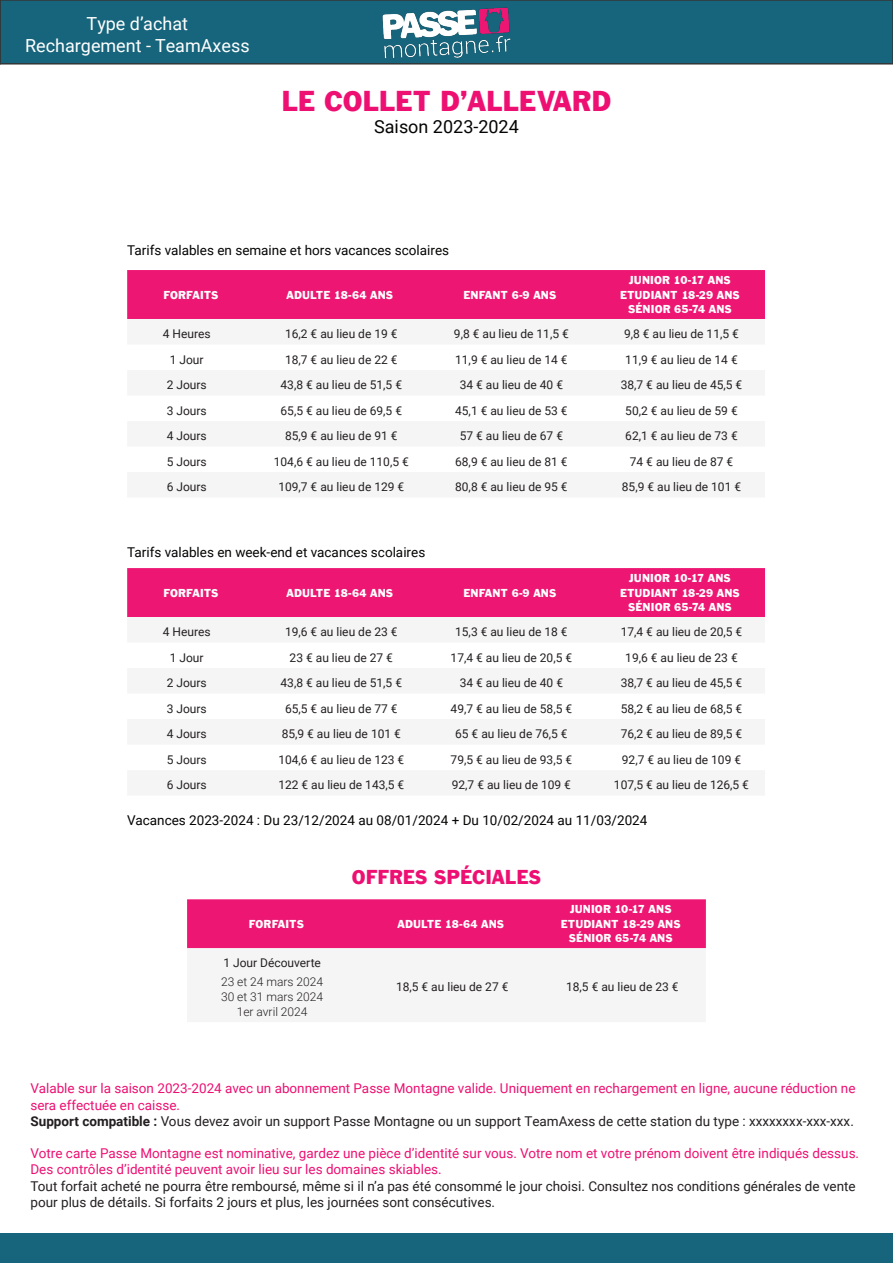
<style>
.page{position:relative;width:893px;height:1263px;background:#fff}
.page>*{position:absolute;margin:0;border:0;box-sizing:border-box;transform-origin:0 0}
.t1{font:30px "Franklin Gothic";color:#ed1072}
.t2{font:21px "Franklin Gothic";color:#ed1072}
.t3{font:18px "Roboto";color:#fff}
.t4{font:18px "Roboto";color:#040503}
.t5{font:13.5px/16.2px "Roboto";color:#ed1072}
.t6{font:13.5px/16.2px "Roboto";color:#231f20}
.t7{font:13.5px "Roboto";color:#040503}
.Table_Number_1{font:12px "Roboto";color:#231f20}
.Table_Header{font:12px/14.4px "Franklin Gothic";letter-spacing:.01em;color:#fff;text-align:center}
.Description_Title{font:12px "Roboto";color:#231f20}
.Description_Title-2{font:300 12px/15px "Roboto";color:#231f20;text-align:center}
.s1{font-weight:700}
</style>
<div class="page">
<div style="left:0;top:0;width:893px;height:64px;background:#17657c"></div>
<div style="left:0;top:0;width:893px;height:65px;border:2px solid #333637"></div>
<img style="left:382px;top:7px;width:129px;height:52px">
<div style="left:0;top:1233px;width:893px;height:30px;background:#17657c"></div>
<div style="left:187px;top:899px;width:519px;height:50px;background:#ed1773"></div>
<div style="left:127px;top:568px;width:638px;height:49px;background:#ed1773"></div>
<div style="left:127px;top:270px;width:638px;height:49px;background:#ed1773"></div>
<svg style="left:0;top:0;width:1px;height:65px"></svg>
<p class="t3" style="left:87px;top:11px;width:103px">Type d’achat</p>
<p class="t3" style="left:25px;top:33px;width:226px">Rechargement - TeamAxess</p>
<p class="t1" style="left:282px;top:83px;width:331px">LE COLLET D’ALLEVARD</p>
<p class="t4" style="left:374px;top:114px;width:146px">Saison 2023-2024</p>
<p class="t7" style="left:127px;top:241px;width:324px">Tarifs valables en semaine et hors vacances scolaires</p>
<p class="Table_Header" style="left:163px;top:287px;width:57px">FORFAITS</p>
<p class="Table_Header" style="left:286px;top:287px;width:108px">ADULTE 18-64 ANS</p>
<p class="Table_Header" style="left:463px;top:287px;width:94px">ENFANT 6-9 ANS</p>
<p class="Table_Header" style="left:620px;top:273px;width:121px">JUNIOR 10-17 ANS<br>ETUDIANT 18-29 ANS<br>SÉNIOR 65-74 ANS</p>
<p class="Description_Title" style="left:163px;top:325px;width:49px">4 Heures</p>
<p class="Table_Number_1" style="left:285px;top:325px;width:114px">16,2 € au lieu de 19 €</p>
<p class="Table_Number_1" style="left:454px;top:325px;width:116px">9,8 € au lieu de 11,5 €</p>
<p class="Table_Number_1" style="left:624px;top:325px;width:116px">9,8 € au lieu de 11,5 €</p>
<p class="Description_Title" style="left:170px;top:351px;width:35px">1 Jour</p>
<p class="Table_Number_1" style="left:285px;top:351px;width:114px">18,7 € au lieu de 22 €</p>
<p class="Table_Number_1" style="left:455px;top:351px;width:114px">11,9 € au lieu de 14 €</p>
<p class="Table_Number_1" style="left:625px;top:351px;width:114px">11,9 € au lieu de 14 €</p>
<p class="Description_Title" style="left:167px;top:376px;width:42px">2 Jours</p>
<p class="Table_Number_1" style="left:281px;top:376px;width:123px">43,8 € au lieu de 51,5 €</p>
<p class="Table_Number_1" style="left:460px;top:376px;width:105px">34 € au lieu de 40 €</p>
<p class="Table_Number_1" style="left:621px;top:376px;width:123px">38,7 € au lieu de 45,5 €</p>
<p class="Description_Title" style="left:167px;top:402px;width:42px">3 Jours</p>
<p class="Table_Number_1" style="left:281px;top:402px;width:123px">65,5 € au lieu de 69,5 €</p>
<p class="Table_Number_1" style="left:455px;top:402px;width:114px">45,1 € au lieu de 53 €</p>
<p class="Table_Number_1" style="left:625px;top:402px;width:114px">50,2 € au lieu de 59 €</p>
<p class="Description_Title" style="left:167px;top:427px;width:42px">4 Jours</p>
<p class="Table_Number_1" style="left:285px;top:427px;width:114px">85,9 € au lieu de 91 €</p>
<p class="Table_Number_1" style="left:460px;top:427px;width:105px">57 € au lieu de 67 €</p>
<p class="Table_Number_1" style="left:625px;top:427px;width:114px">62,1 € au lieu de 73 €</p>
<p class="Description_Title" style="left:167px;top:453px;width:42px">5 Jours</p>
<p class="Table_Number_1" style="left:274px;top:453px;width:137px">104,6 € au lieu de 110,5 €</p>
<p class="Table_Number_1" style="left:455px;top:453px;width:114px">68,9 € au lieu de 81 €</p>
<p class="Table_Number_1" style="left:630px;top:453px;width:105px">74 € au lieu de 87 €</p>
<p class="Description_Title" style="left:167px;top:478px;width:42px">6 Jours</p>
<p class="Table_Number_1" style="left:278px;top:478px;width:127px">109,7 € au lieu de 129 €</p>
<p class="Table_Number_1" style="left:455px;top:478px;width:114px">80,8 € au lieu de 95 €</p>
<p class="Table_Number_1" style="left:622px;top:478px;width:121px">85,9 € au lieu de 101 €</p>
<p class="t7" style="left:127px;top:542px;width:300px">Tarifs valables en week-end et vacances scolaires</p>
<p class="Table_Header" style="left:163px;top:585px;width:57px">FORFAITS</p>
<p class="Table_Header" style="left:286px;top:585px;width:108px">ADULTE 18-64 ANS</p>
<p class="Table_Header" style="left:463px;top:585px;width:94px">ENFANT 6-9 ANS</p>
<p class="Table_Header" style="left:620px;top:571px;width:121px">JUNIOR 10-17 ANS<br>ETUDIANT 18-29 ANS<br>SÉNIOR 65-74 ANS</p>
<p class="Description_Title" style="left:163px;top:623px;width:49px">4 Heures</p>
<p class="Table_Number_1" style="left:285px;top:623px;width:114px">19,6 € au lieu de 23 €</p>
<p class="Table_Number_1" style="left:455px;top:623px;width:114px">15,3 € au lieu de 18 €</p>
<p class="Table_Number_1" style="left:621px;top:623px;width:123px">17,4 € au lieu de 20,5 €</p>
<p class="Description_Title" style="left:170px;top:649px;width:35px">1 Jour</p>
<p class="Table_Number_1" style="left:290px;top:649px;width:105px">23 € au lieu de 27 €</p>
<p class="Table_Number_1" style="left:451px;top:649px;width:123px">17,4 € au lieu de 20,5 €</p>
<p class="Table_Number_1" style="left:625px;top:649px;width:114px">19,6 € au lieu de 23 €</p>
<p class="Description_Title" style="left:167px;top:674px;width:42px">2 Jours</p>
<p class="Table_Number_1" style="left:281px;top:674px;width:123px">43,8 € au lieu de 51,5 €</p>
<p class="Table_Number_1" style="left:460px;top:674px;width:105px">34 € au lieu de 40 €</p>
<p class="Table_Number_1" style="left:621px;top:674px;width:123px">38,7 € au lieu de 45,5 €</p>
<p class="Description_Title" style="left:167px;top:700px;width:42px">3 Jours</p>
<p class="Table_Number_1" style="left:285px;top:700px;width:114px">65,5 € au lieu de 77 €</p>
<p class="Table_Number_1" style="left:451px;top:700px;width:123px">49,7 € au lieu de 58,5 €</p>
<p class="Table_Number_1" style="left:621px;top:700px;width:123px">58,2 € au lieu de 68,5 €</p>
<p class="Description_Title" style="left:167px;top:725px;width:42px">4 Jours</p>
<p class="Table_Number_1" style="left:282px;top:725px;width:121px">85,9 € au lieu de 101 €</p>
<p class="Table_Number_1" style="left:455px;top:725px;width:114px">65 € au lieu de 76,5 €</p>
<p class="Table_Number_1" style="left:621px;top:725px;width:123px">76,2 € au lieu de 89,5 €</p>
<p class="Description_Title" style="left:167px;top:751px;width:42px">5 Jours</p>
<p class="Table_Number_1" style="left:278px;top:751px;width:127px">104,6 € au lieu de 123 €</p>
<p class="Table_Number_1" style="left:451px;top:751px;width:123px">79,5 € au lieu de 93,5 €</p>
<p class="Table_Number_1" style="left:622px;top:751px;width:121px">92,7 € au lieu de 109 €</p>
<p class="Description_Title" style="left:167px;top:776px;width:42px">6 Jours</p>
<p class="Table_Number_1" style="left:278px;top:776px;width:127px">122 € au lieu de 143,5 €</p>
<p class="Table_Number_1" style="left:452px;top:776px;width:121px">92,7 € au lieu de 109 €</p>
<p class="Table_Number_1" style="left:614px;top:776px;width:137px">107,5 € au lieu de 126,5 €</p>
<p class="t7" style="left:127px;top:811px;width:522px">Vacances 2023-2024 : Du 23/12/2024 au 08/01/2024 + Du 10/02/2024 au 11/03/2024</p>
<p class="t2" style="left:352px;top:865px;width:191px">OFFRES SPÉCIALES</p>
<p class="Table_Header" style="left:249px;top:916px;width:57px">FORFAITS</p>
<p class="Table_Header" style="left:397px;top:916px;width:108px">ADULTE 18-64 ANS</p>
<p class="Table_Header" style="left:561px;top:902px;width:121px">JUNIOR 10-17 ANS<br>ETUDIANT 18-29 ANS<br>SÉNIOR 65-74 ANS</p>
<p class="Description_Title" style="left:223px;top:954px;width:99px">1 Jour Découverte</p>
<p class="Description_Title-2" style="left:221px;top:974px;width:104px">23 et 24 mars 2024<br>30 et 31 mars 2024<br>1er avril 2024</p>
<p class="Table_Number_1" style="left:396px;top:979px;width:114px">18,5 € au lieu de 27 €</p>
<p class="Table_Number_1" style="left:566px;top:979px;width:114px">18,5 € au lieu de 23 €</p>
<p class="t5" style="left:30px;top:1080px;width:826px">Valable sur la saison 2023-2024 avec un abonnement Passe Montagne valide. Uniquement en rechargement en ligne, aucune réduction ne sera effectuée en caisse.</p>
<p class="t6" style="left:30px;top:1112px;width:825px"><span class="s1">Support compatible :</span> Vous devez avoir un support Passe Montagne ou un support TeamAxess de cette station du type : xxxxxxxx-xxx-xxx.</p>
<p class="t5" style="left:30px;top:1145px;width:830px">Votre carte Passe Montagne est nominative, gardez une pièce d’identité sur vous. Votre nom et votre prénom doivent être indiqués dessus.<br>Des contrôles d’identité peuvent avoir lieu sur les domaines skiables.</p>
<p class="t6" style="left:30px;top:1177px;width:827px">Tout forfait acheté ne pourra être remboursé, même si il n’a pas été consommé le jour choisi. Consultez nos conditions générales de vente pour plus de détails. Si forfaits 2 jours et plus, les journées sont consécutives.</p>
</div>
